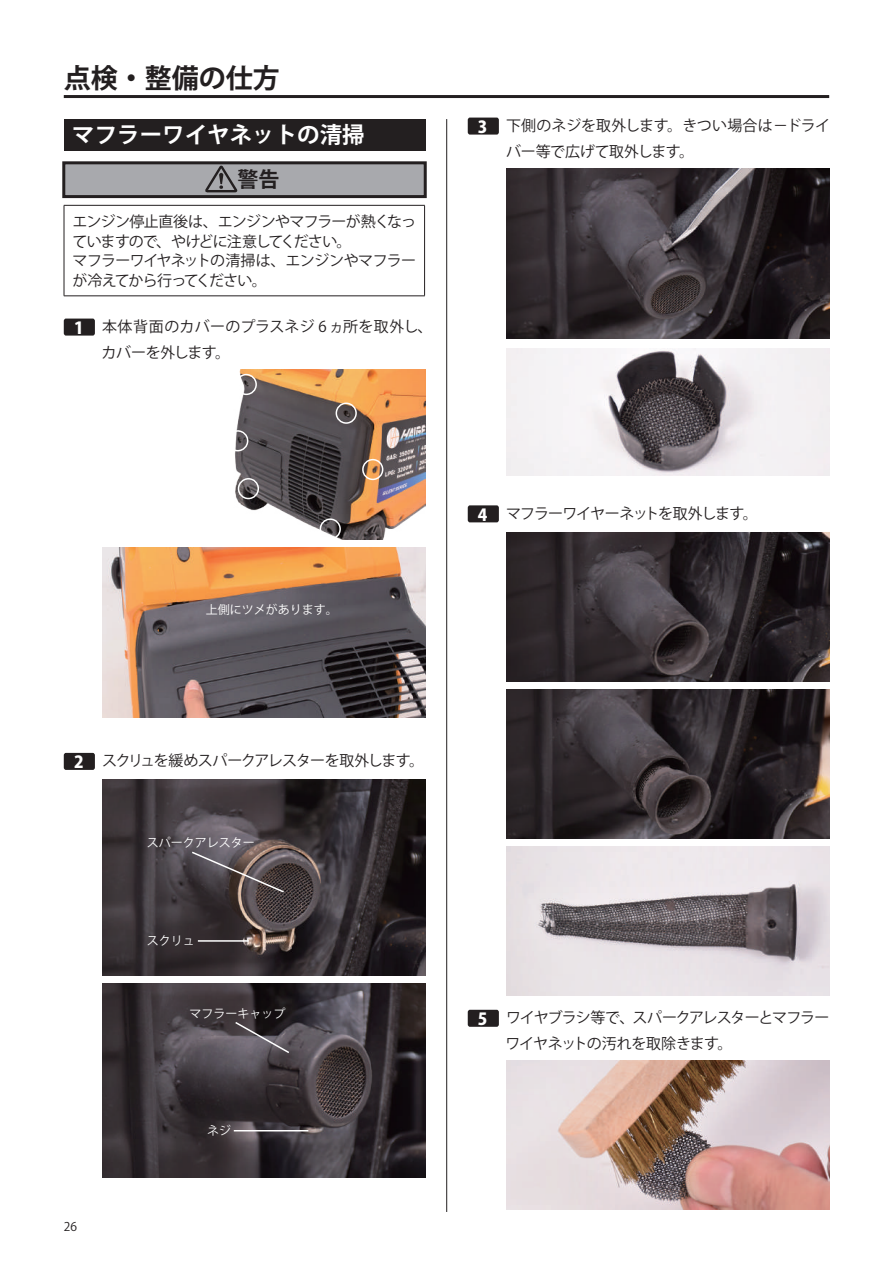
<style>
.page{position:relative;width:893px;height:1263px;background:#fff}
.page>*{position:absolute;margin:0;border:0;box-sizing:border-box;transform-origin:0 0}
.t1{font:700 27px "Koz Go Pro";color:#231f20}
.t2{font:700 22.5px "Koz Go Pro";color:#fff}
.t3{font:700 21px "Koz Go Pr 6 N";color:#231f20}
.t4{font:15px/26px "Koz Go Pr 6 N";letter-spacing:-.06em;color:#231f20}
.t5{font:15px/19.5px "Koz Go Pro";letter-spacing:-.05em;color:#231f20}
.t6{font:15px/26px "Koz Go Pr 6 N";letter-spacing:-.01em;color:#231f20}
.t7{font:15px/26px "Koz Go Pr 6 N";letter-spacing:.01em;color:#231f20}
.t8{font:12px "Koz Go Pr 6 N";color:#fff}
.t9{font:12px "Koz Go Pro";color:#231f20}
.s1{font-family:"Koz Go Pro";font-weight:800;font-size:16.5px;color:#fff}
</style>
<div class="page">
<hr style="left:446px;top:119px;width:1px;height:1093px;background:#231f20">
<hr style="left:64px;top:95px;width:765px;height:3px;background:#231f20">
<div style="left:64px;top:119px;width:361px;height:31px;background:#231f20"></div>
<div style="left:64px;top:163px;width:361px;height:34px;background:#a8a9ad"></div>
<div style="left:62px;top:161px;width:365px;height:37px;border:3px solid #231f20"></div>
<svg style="left:205px;top:166px;width:32px;height:26px"></svg>
<hr style="left:64px;top:205px;width:361px;height:1px;background:#231f20">
<hr style="left:64px;top:206px;width:1px;height:90px;background:#231f20">
<hr style="left:424px;top:206px;width:1px;height:90px;background:#231f20">
<hr style="left:64px;top:296px;width:361px;height:1px;background:#231f20">
<div style="left:64px;top:319px;width:31px;height:17px;background:#231f20;border-radius:2px"></div>
<img style="left:235px;top:370px;width:190px;height:170px">
<div style="left:336px;top:402px;width:21px;height:22px;border:2px solid #fff;border-radius:50%"></div>
<div style="left:362px;top:459px;width:21px;height:21px;border:2px solid #fff;border-radius:50%"></div>
<div style="left:320px;top:518px;width:21px;height:22px;border:2px solid #fff;border-radius:50%"></div>
<div style="left:227px;top:430px;width:21px;height:21px;border:2px solid #fff;border-radius:50%"></div>
<div style="left:236px;top:374px;width:21px;height:21px;border:2px solid #fff;border-radius:50%"></div>
<div style="left:238px;top:478px;width:21px;height:21px;border:2px solid #fff;border-radius:50%"></div>
<img style="left:102px;top:548px;width:323px;height:170px">
<div style="left:64px;top:753px;width:31px;height:17px;background:#231f20;border-radius:2px"></div>
<img style="left:102px;top:780px;width:323px;height:195px">
<svg style="left:190px;top:850px;width:96px;height:44px;background:#5c5355"></svg>
<hr style="left:198px;top:940px;width:51px;height:2px;background:#fff">
<img style="left:102px;top:983px;width:323px;height:195px">
<svg style="left:234px;top:1020px;width:57px;height:34px;background:#585258"></svg>
<hr style="left:234px;top:1130px;width:74px;height:1px;background:#fff">
<div style="left:468px;top:118px;width:31px;height:17px;background:#231f20;border-radius:2px"></div>
<img style="left:506px;top:169px;width:323px;height:170px">
<img style="left:506px;top:348px;width:323px;height:128px">
<div style="left:468px;top:505px;width:31px;height:17px;background:#231f20;border-radius:2px"></div>
<img style="left:506px;top:532px;width:323px;height:149px">
<img style="left:506px;top:690px;width:323px;height:148px">
<img style="left:506px;top:847px;width:323px;height:149px">
<div style="left:468px;top:1010px;width:31px;height:17px;background:#231f20;border-radius:2px"></div>
<img style="left:506px;top:1061px;width:323px;height:148px">
<h1 class="t1" style="left:64px;top:60px;width:217px">点検・整備の仕方</h1>
<h2 class="t2" style="left:72px;top:121px;width:294px">マフラーワイヤネットの清掃</h2>
<h3 class="t3" style="left:237px;top:168px;width:43px">警告</h3>
<p class="t5" style="left:73px;top:212px;width:345px">エンジン停止直後は、エンジンやマフラーが熱くなっていますので、やけどに注意してください。<br>マフラーワイヤネットの清掃は、エンジンやマフラーが冷えてから行ってください。</p>
<p class="t7" style="left:102px;top:314px;width:332px;text-indent:-28px"><span class="s1">1</span> 本体背面のカバーのプラスネジ 6 ヵ所を取外し、カバーを外します。</p>
<p class="t6" style="left:506px;top:113px;width:325px;text-indent:-28px"><span class="s1">3</span> 下側のネジを取外します。きつい場合は−ドライバー等で広げて取外します。</p>
<p class="t8" style="left:206px;top:603px;width:133px">上側にツメがあります。</p>
<p class="t4" style="left:74px;top:748px;width:352px"><span class="s1">2</span> スクリュを緩めスパークアレスターを取外します。</p>
<p class="t8" style="left:147px;top:836px;width:109px">スパークアレスター</p>
<p class="t8" style="left:147px;top:933px;width:50px">スクリュ</p>
<p class="t8" style="left:189px;top:1007px;width:97px">マフラーキャップ</p>
<p class="t9" style="left:64px;top:1219px;width:15px">26</p>
<p class="t8" style="left:207px;top:1123px;width:25px">ネジ</p>
<p class="t4" style="left:478px;top:500px;width:281px"><span class="s1">4</span> マフラーワイヤーネットを取外します。</p>
<p class="t4" style="left:505px;top:1005px;width:325px;text-indent:-27px"><span class="s1">5</span> ワイヤブラシ等で、スパークアレスターとマフラーワイヤネットの汚れを取除きます。</p>
</div>
